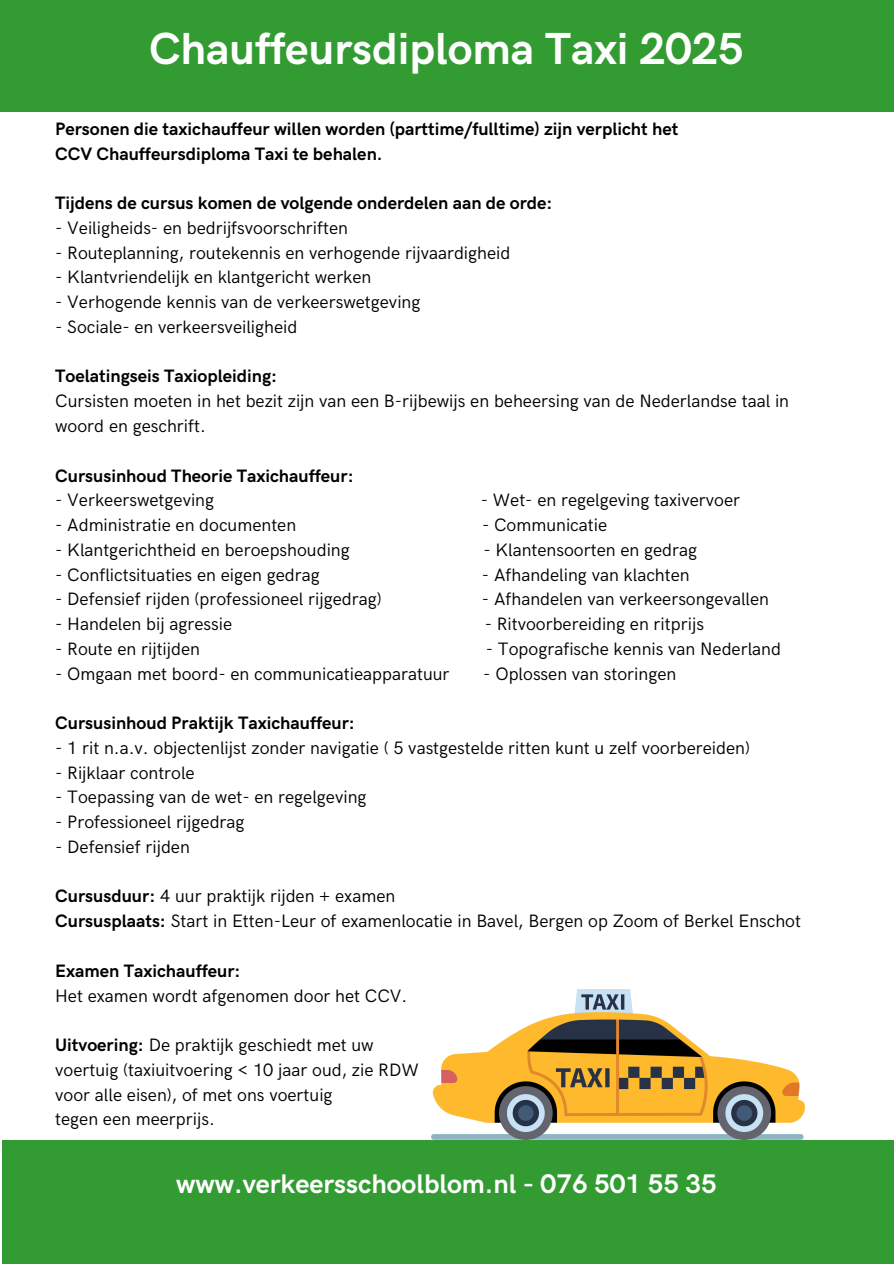
<style>
.page{position:relative;width:894px;height:1264px;background:#fff}
.page>*{position:absolute;margin:0;border:0;box-sizing:border-box;transform-origin:0 0}
.t1{font:700 45px "HK Grotesk";color:#fff}
.t2{font:700 27px "HK Grotesk";color:#fff}
.t3{font:18px "HK Grotesk";color:#000}
.t4{font:700 18px/24.8px "HK Grotesk";color:#000}
.s1{font-weight:700}
</style>
<div class="page">
<div style="left:0;top:0;width:893px;height:112px;background:#329c32"></div>
<div style="left:2px;top:1139px;width:891px;height:124px;background:#329c32"></div>
<img style="left:431px;top:989px;width:373px;height:150px">
<p class="t1" style="left:149px;top:24px;width:596px">Chauffeursdiploma Taxi 2025</p>
<h1 class="t4" style="left:55px;top:117px;width:624px">Personen die taxichauffeur willen worden (parttime/fulltime) zijn verplicht het<br>CCV Chauffeursdiploma Taxi te behalen.</h1>
<h3 class="t4" style="left:55px;top:191px;width:498px">Tijdens de cursus komen de volgende onderdelen aan de orde:</h3>
<p class="t3" style="left:55px;top:218px;width:294px">- Veiligheids- en bedrijfsvoorschriften</p>
<p class="t3" style="left:55px;top:242px;width:456px">- Routeplanning, routekennis en verhogende rijvaardigheid</p>
<p class="t3" style="left:55px;top:267px;width:318px">- Klantvriendelijk en klantgericht werken</p>
<p class="t3" style="left:55px;top:292px;width:366px">- Verhogende kennis van de verkeerswetgeving</p>
<p class="t3" style="left:55px;top:317px;width:244px">- Sociale- en verkeersveiligheid</p>
<p class="t4" style="left:55px;top:364px;width:223px">Toelatingseis Taxiopleiding:</p>
<p class="t3" style="left:55px;top:391px;width:735px">Cursisten moeten in het bezit zijn van een B-rijbewijs en beheersing van de Nederlandse taal in</p>
<p class="t3" style="left:55px;top:416px;width:152px">woord en geschrift.</p>
<p class="t4" style="left:55px;top:463px;width:300px">Cursusinhoud Theorie Taxichauffeur:</p>
<p class="t3" style="left:55px;top:490px;width:160px">- Verkeerswetgeving</p>
<p class="t3" style="left:480px;top:490px;width:261px">- Wet- en regelgeving taxivervoer</p>
<p class="t3" style="left:55px;top:515px;width:242px">- Administratie en documenten</p>
<p class="t3" style="left:482px;top:515px;width:126px">- Communicatie</p>
<p class="t3" style="left:55px;top:539px;width:296px">- Klantgerichtheid en beroepshouding</p>
<p class="t3" style="left:483px;top:539px;width:215px">- Klantensoorten en gedrag</p>
<p class="t3" style="left:55px;top:564px;width:266px">- Conflictsituaties en eigen gedrag</p>
<p class="t3" style="left:482px;top:564px;width:209px">- Afhandeling van klachten</p>
<p class="t3" style="left:55px;top:589px;width:328px">- Defensief rijden (professioneel rijgedrag)</p>
<p class="t3" style="left:482px;top:589px;width:288px">- Afhandelen van verkeersongevallen</p>
<p class="t3" style="left:55px;top:614px;width:178px">- Handelen bij agressie</p>
<p class="t3" style="left:484px;top:614px;width:221px">- Ritvoorbereiding en ritprijs</p>
<p class="t3" style="left:55px;top:638px;width:146px">- Route en rijtijden</p>
<p class="t3" style="left:485px;top:638px;width:296px">- Topografische kennis van Nederland</p>
<p class="t3" style="left:55px;top:663px;width:396px">- Omgaan met boord- en communicatieapparatuur</p>
<p class="t3" style="left:483px;top:663px;width:194px">- Oplossen van storingen</p>
<p class="t4" style="left:55px;top:711px;width:301px">Cursusinhoud Praktijk Taxichauffeur:</p>
<p class="t3" style="left:55px;top:737px;width:696px">- 1 rit n.a.v. objectenlijst zonder navigatie ( 5 vastgestelde ritten kunt u zelf voorbereiden)</p>
<p class="t3" style="left:55px;top:762px;width:141px">- Rijklaar controle</p>
<p class="t3" style="left:55px;top:787px;width:313px">- Toepassing van de wet- en regelgeving</p>
<p class="t3" style="left:55px;top:812px;width:191px">- Professioneel rijgedrag</p>
<p class="t3" style="left:55px;top:836px;width:136px">- Defensief rijden</p>
<p class="t3" style="left:55px;top:886px;width:341px"><span class="s1">Cursusduur:</span> 4 uur praktijk rijden + examen</p>
<p class="t3" style="left:55px;top:911px;width:747px"><span class="s1">Cursusplaats:</span> Start in Etten-Leur of examenlocatie in Bavel, Bergen op Zoom of Berkel Enschot</p>
<p class="t4" style="left:55px;top:958px;width:187px">Examen Taxichauffeur:</p>
<p class="t3" style="left:55px;top:985px;width:353px">Het examen wordt afgenomen door het CCV.</p>
<p class="t3" style="left:55px;top:1034px;width:320px"><span class="s1">Uitvoering:</span> De praktijk geschiedt met uw</p>
<p class="t3" style="left:55px;top:1059px;width:365px">voertuig (taxiuitvoering &lt; 10 jaar oud, zie RDW</p>
<p class="t3" style="left:55px;top:1084px;width:279px">voor alle eisen), of met ons voertuig</p>
<p class="t3" style="left:55px;top:1109px;width:161px">tegen een meerprijs.</p>
<p class="t2" style="left:176px;top:1168px;width:542px">www.verkeersschoolblom.nl - 076 501 55 35</p>
</div>
